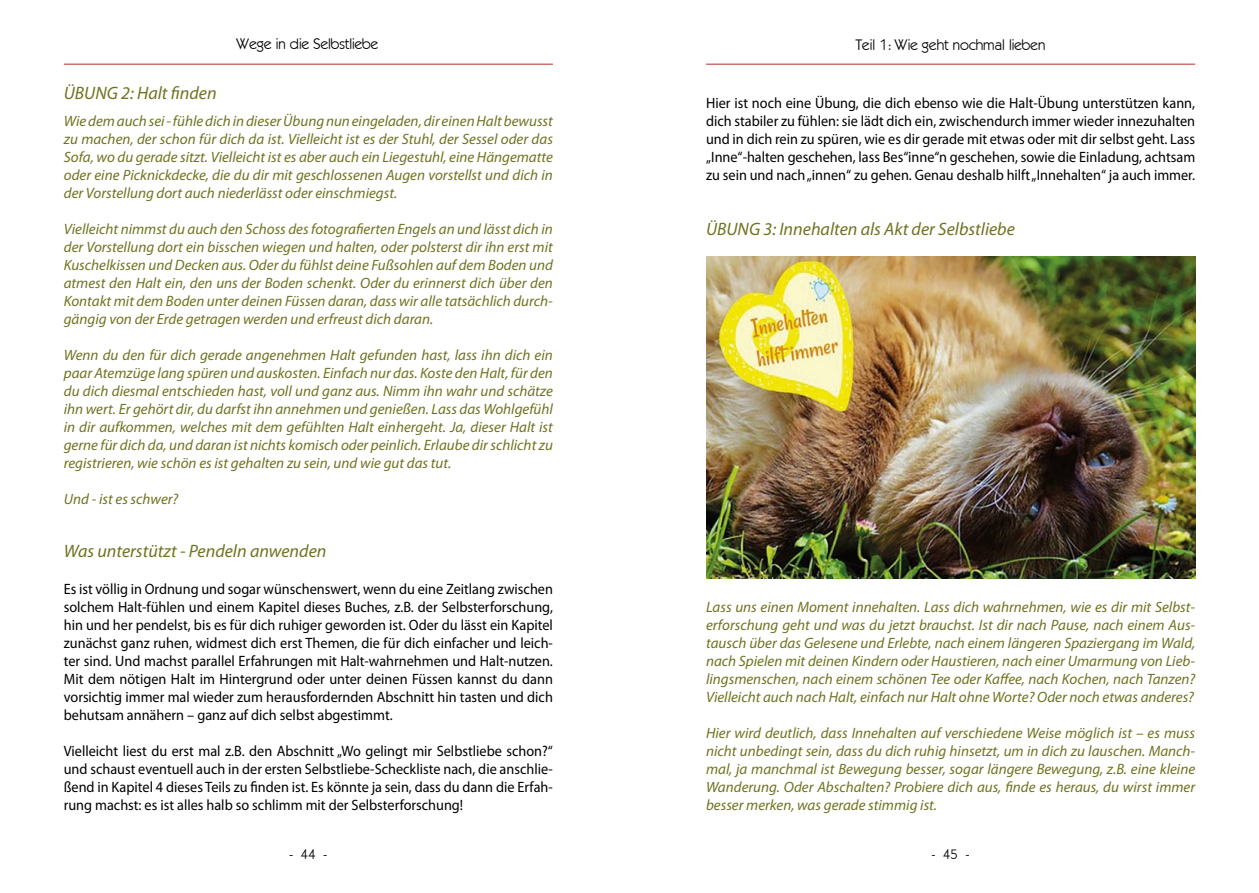
<style>
.page{position:relative;width:1259px;height:893px;background:#fff}
.page>*{position:absolute;margin:0;border:0;box-sizing:border-box;transform-origin:0 0}
.t1{font:italic 18px "Myriad Pro";color:#6f7320}
.t2{font:italic 15px/18px "Myriad Pro";color:#6f7320;text-align:justify}
.t3{font:15px/18px "Myriad Pro";color:#000;text-align:justify;scale:.95 1}
.t4{font:15px "Koch Modern";color:#000}
.t5{font:13.5px "Koch Modern";color:#000}
</style>
<div class="page">
<hr style="left:64px;top:64px;width:489px;height:1px;background:#b2311c">
<hr style="left:706px;top:64px;width:489px;height:1px;background:#b2311c">
<img style="left:706px;top:257px;width:489px;height:321px">
<p class="t4" style="left:237px;top:36px;width:143px">Wege in die Selbstliebe</p>
<p class="t1" style="left:64px;top:81px;width:154px">ÜBUNG 2: Halt finden</p>
<p class="t2" style="left:64px;top:112px;width:491px">Wie dem auch sei - fühle dich in dieser Übung nun eingeladen, dir einen Halt bewusst zu machen, der schon für dich da ist. Vielleicht ist es der Stuhl, der Sessel oder das Sofa, wo du gerade sitzt. Vielleicht ist es aber auch ein Liegestuhl, eine Hängematte oder eine Picknickdecke, die du dir mit geschlossenen Augen vorstellst und dich in der Vorstellung dort auch niederlässt oder einschmiegst.</p>
<p class="t2" style="left:64px;top:220px;width:490px">Vielleicht nimmst du auch den Schoss des fotografierten Engels an und lässt dich in der Vorstellung dort ein bisschen wiegen und halten, oder polsterst dir ihn erst mit Kuschelkissen und Decken aus. Oder du fühlst deine Fußsohlen auf dem Boden und atmest den Halt ein, den uns der Boden schenkt. Oder du erinnerst dich über den Kontakt mit dem Boden unter deinen Füssen daran, dass wir alle tatsächlich durch&shy;gängig von der Erde getragen werden und erfreust dich daran.</p>
<p class="t2" style="left:64px;top:346px;width:491px">Wenn du den für dich gerade angenehmen Halt gefunden hast, lass ihn dich ein paar Atemzüge lang spüren und auskosten. Einfach nur das. Koste den Halt, für den du dich diesmal entschieden hast, voll und ganz aus. Nimm ihn wahr und schätze ihn wert. Er gehört dir, du darfst ihn annehmen und genießen. Lass das Wohlgefühl in dir aufkommen, welches mit dem gefühlten Halt einhergeht. Ja, dieser Halt ist gerne für dich da, und daran ist nichts komisch oder peinlich. Erlaube dir schlicht zu registrieren, wie schön es ist gehalten zu sein, und wie gut das tut.</p>
<p class="t2" style="left:64px;top:490px;width:116px">Und - ist es schwer?</p>
<p class="t1" style="left:64px;top:540px;width:264px">Was unterstützt - Pendeln anwenden</p>
<p class="t3" style="left:64px;top:580px;width:516px">Es ist völlig in Ordnung und sogar wünschenswert, wenn du eine Zeitlang zwischen solchem Halt-fühlen und einem Kapitel dieses Buches, z.B. der Selbsterforschung, hin und her pendelst, bis es für dich ruhiger geworden ist. Oder du lässt ein Kapitel zunächst ganz ruhen, widmest dich erst Themen, die für dich einfacher und leich&shy;ter sind. Und machst parallel Erfahrungen mit Halt-wahrnehmen und Halt-nutzen.<br>Mit dem nötigen Halt im Hintergrund oder unter deinen Füssen kannst du dann vorsichtig immer mal wieder zum herausfordernden Abschnitt hin tasten und dich behutsam annähern – ganz auf dich selbst abgestimmt.</p>
<p class="t3" style="left:64px;top:742px;width:516px">Vielleicht liest du erst mal z.B. den Abschnitt „Wo gelingt mir Selbstliebe schon?“ und schaust eventuell auch in der ersten Selbstliebe-Scheckliste nach, die anschlie&shy;ßend in Kapitel 4 dieses Teils zu finden ist. Es könnte ja sein, dass du dann die Erfah&shy;rung machst: es ist alles halb so schlimm mit der Selbsterforschung!</p>
<p class="t4" style="left:855px;top:36px;width:191px">Teil 1: Wie geht nochmal lieben</p>
<p class="t3" style="left:706px;top:94px;width:516px">Hier ist noch eine Übung, die dich ebenso wie die Halt-Übung unterstützen kann, dich stabiler zu fühlen: sie lädt dich ein, zwischendurch immer wieder innezuhalten und in dich rein zu spüren, wie es dir gerade mit etwas oder mit dir selbst geht. Lass „Inne“-halten geschehen, lass Bes“inne“n geschehen, sowie die Einladung, achtsam zu sein und nach „innen“ zu gehen. Genau deshalb hilft „Innehalten“ ja auch immer.</p>
<p class="t1" style="left:706px;top:217px;width:310px">ÜBUNG 3: Innehalten als Akt der Selbstliebe</p>
<p class="t2" style="left:706px;top:598px;width:491px">Lass uns einen Moment innehalten. Lass dich wahrnehmen, wie es dir mit Selbst&shy;erforschung geht und was du jetzt brauchst. Ist dir nach Pause, nach einem Aus&shy;tausch über das Gelesene und Erlebte, nach einem längeren Spaziergang im Wald, nach Spielen mit deinen Kindern oder Haustieren, nach einer Umarmung von Lieb&shy;lingsmenschen, nach einem schönen Tee oder Kaffee, nach Kochen, nach Tanzen?<br>Vielleicht auch nach Halt, einfach nur Halt ohne Worte? Oder noch etwas anderes?</p>
<p class="t2" style="left:706px;top:724px;width:491px">Hier wird deutlich, dass Innehalten auf verschiedene Weise möglich ist – es muss nicht unbedingt sein, dass du dich ruhig hinsetzt, um in dich zu lauschen. Manch&shy;mal, ja manchmal ist Bewegung besser, sogar längere Bewegung, z.B. eine kleine Wanderung. Oder Abschalten? Probiere dich aus, finde es heraus, du wirst immer besser merken, was gerade stimmig ist.</p>
<p class="t5" style="left:289px;top:847px;width:39px">- 44 -</p>
<p class="t5" style="left:931px;top:847px;width:39px">- 45 -</p>
</div>
